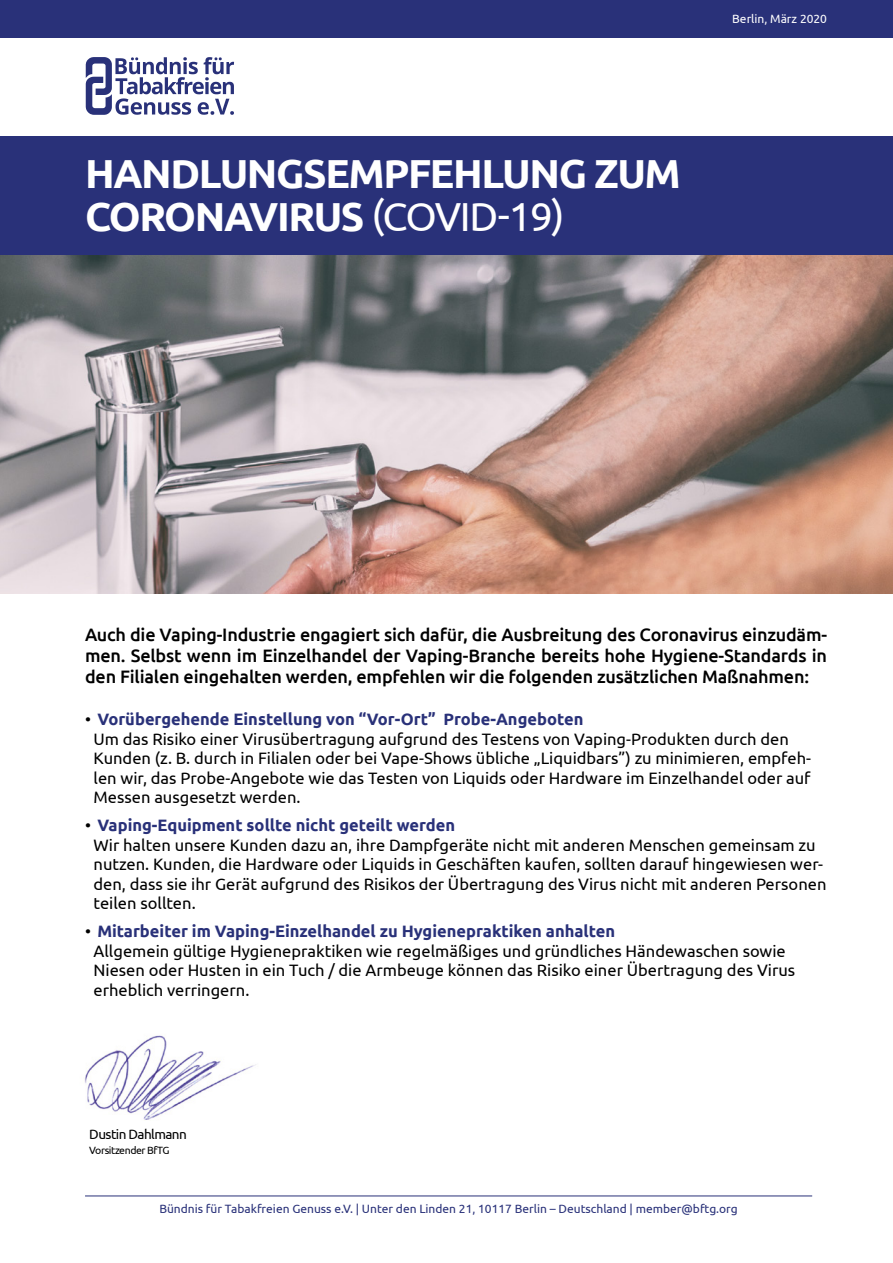
<style>
.page{position:relative;width:893px;height:1263px;background:#fff}
.page>*{position:absolute;margin:0;border:0;box-sizing:border-box;transform-origin:0 0}
.t1{font:700 40.5px/43.5px "Ubuntu";letter-spacing:-.035em;color:#fff}
.t2{font:500 18px/21px "Ubuntu";letter-spacing:-.01em;color:#000;text-align:justify}
.t3{font:16.5px/19.5px "Ubuntu";color:#000}
.t4{font:13.5px "Ubuntu";letter-spacing:-.04em;color:#000}
.t5{font:12px "Ubuntu";color:#293179}
.t6{font:12px "Ubuntu";color:#fff}
.t7{font:10.5px "Ubuntu";letter-spacing:-.04em;color:#000}
.s1{font-weight:400}
.s2{font-weight:700;color:#293179}
</style>
<div class="page">
<hr style="left:85px;top:1196px;width:727px;height:1px;background:#293179">
<div style="left:0;top:0;width:893px;height:38px;background:#293179"></div>
<svg style="left:86px;top:57px;width:148px;height:58px"></svg>
<div style="left:0;top:136px;width:893px;height:121px;background:#293179"></div>
<img style="left:0;top:256px;width:893px;height:337px">
<img style="left:85px;top:1035px;width:171px;height:85px">
<h1 class="t1" style="left:85px;top:151px;width:597px">HANDLUNGSEMPFEHLUNG ZUM<br>CORONAVIRUS <span class="s1">(COVID-19)</span></h1>
<p class="t6" style="left:732px;top:11px;width:96px">Berlin, März 2020</p>
<p class="t2" style="left:85px;top:624px;width:744px">Auch die Vaping-Industrie engagiert sich dafür, die Ausbreitung des Coronavirus einzudäm&shy;men. Selbst wenn im Einzelhandel der Vaping-Branche bereits hohe Hygiene-Standards in den Filialen eingehalten werden, empfehlen wir die folgenden zusätzlichen Maßnahmen:</p>
<p class="t3" style="left:94px;top:709px;width:719px;text-indent:-8px">• <span class="s2">Vorübergehende Einstellung von “Vor-Ort” Probe-Angeboten<br></span>Um das Risiko einer Virusübertragung aufgrund des Testens von Vaping-Produkten durch den Kunden (z. B. durch in Filialen oder bei Vape-Shows übliche „Liquidbars”) zu minimieren, empfeh&shy;len wir, das Probe-Angebote wie das Testen von Liquids oder Hardware im Einzelhandel oder auf Messen ausgesetzt werden.</p>
<p class="t3" style="left:94px;top:815px;width:734px;text-indent:-8px">• <span class="s2">Vaping-Equipment sollte nicht geteilt werden<br></span>Wir halten unsere Kunden dazu an, ihre Dampfgeräte nicht mit anderen Menschen gemeinsam zu nutzen. Kunden, die Hardware oder Liquids in Geschäften kaufen, sollten darauf hingewiesen wer&shy;den, dass sie ihr Gerät aufgrund des Risikos der Übertragung des Virus nicht mit anderen Personen teilen sollten.</p>
<p class="t3" style="left:94px;top:921px;width:703px;text-indent:-8px">• <span class="s2">Mitarbeiter im Vaping-Einzelhandel zu Hygienepraktiken anhalten<br></span>Allgemein gültige Hygienepraktiken wie regelmäßiges und gründliches Händewaschen sowie Niesen oder Husten in ein Tuch / die Armbeuge können das Risiko einer Übertragung des Virus erheblich verringern.</p>
<p class="t4" style="left:89px;top:1126px;width:99px">Dustin Dahlmann</p>
<p class="t7" style="left:89px;top:1144px;width:82px">Vorsitzender BfTG</p>
<p class="t5" style="left:159px;top:1201px;width:580px">Bündnis für Tabakfreien Genuss e.V. | Unter den Linden 21, 10117 Berlin – Deutschland | member@bftg.org</p>
</div>
